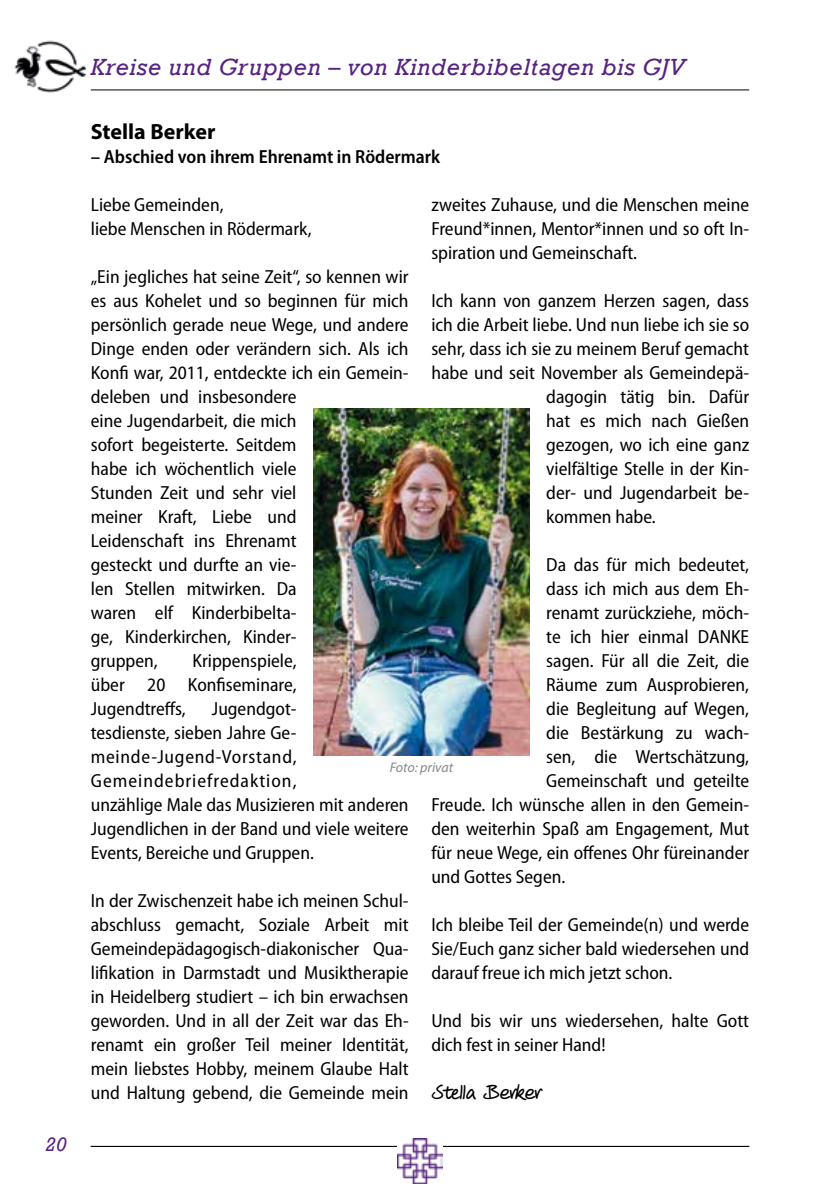
<style>
.page{position:relative;width:840px;height:1191px;background:#fff}
.page>*{position:absolute;margin:0;border:0;box-sizing:border-box;transform-origin:0 0}
.t1{font:italic 24px "Rockwell";letter-spacing:.03em;color:#572381}
.t2{font:700 22px "Myriad Pro";color:#000}
.t3{font:22px "Veneto Handwriting Pro";color:#000}
.t4{font:italic 20px "Rockwell";color:#572381}
.t5{font:semi-condensed 19px/24px "Myriad Pro";color:#000}
.t6{font:600 semi-condensed 19px "Myriad Pro";color:#000}
.t7{font:italic 14px "Myriad Pro";color:#87888a}
</style>
<div class="page">
<hr style="left:91px;top:89px;width:657px;height:1px;background:#000">
<hr style="left:91px;top:1145px;width:657px;height:1px;background:#000">
<img style="left:14px;top:40px;width:71px;height:53px">
<img style="left:397px;top:1138px;width:45px;height:45px">
<img style="left:313px;top:408px;width:216px;height:347px">
<p class="t4" style="left:45px;top:1132px;width:23px">20</p>
<p class="t1" style="left:91px;top:53px;width:596px">Kreise und Gruppen – von Kinderbibeltagen bis GJV</p>
<p class="t2" style="left:91px;top:117px;width:126px">Stella Berker</p>
<p class="t6" style="left:91px;top:144px;width:350px">– Abschied von ihrem Ehrenamt in Rödermark</p>
<p class="t5" style="left:91px;top:192px;width:222px">Liebe Gemeinden,<br>liebe Menschen in Rödermark,</p>
<p class="t5" style="left:91px;top:264px;width:319px">„Ein jegliches hat seine Zeit“, so kennen wir es aus Kohelet und so beginnen für mich persönlich gerade neue Wege, und andere<br>Dinge enden oder verändern sich. Als ich<br>Konfi war, 2011, entdeckte ich ein Gemein&shy;deleben und insbesondere<br>eine Jugendarbeit, die mich<br>sofort begeisterte. Seitdem<br>habe ich wöchentlich viele<br>Stunden Zeit und sehr viel<br>meiner Kraft, Liebe und<br>Leidenschaft ins Ehrenamt<br>gesteckt und durfte an vie-<br>len Stellen mitwirken. Da<br>waren elf Kinderbibelta-<br>ge, Kinderkirchen, Kinder-<br>gruppen,</p>
<p class="t5" style="left:431px;top:192px;width:319px;text-align:justify">zweites Zuhause, und die Menschen meine Freund*innen, Mentor*innen und so oft In&shy;spiration und Gemeinschaft.</p>
<p class="t5" style="left:431px;top:288px;width:319px">Ich kann von ganzem Herzen sagen, dass</p>
<p class="t5" style="left:431px;top:312px;width:319px">ich die Arbeit liebe. Und nun liebe ich sie so</p>
<p class="t5" style="left:431px;top:336px;width:319px">sehr, dass ich sie zu meinem Beruf gemacht</p>
<p class="t5" style="left:431px;top:360px;width:319px">habe und seit November als Gemeindepä-</p>
<p class="t5" style="left:546px;top:384px;width:204px">dagogin tätig bin. Dafür</p>
<p class="t5" style="left:546px;top:408px;width:204px">hat es mich nach Gießen</p>
<p class="t5" style="left:546px;top:432px;width:204px">gezogen, wo ich eine ganz</p>
<p class="t5" style="left:546px;top:456px;width:204px">vielfältige Stelle in der Kin-</p>
<p class="t5" style="left:546px;top:480px;width:204px">der- und Jugendarbeit be-</p>
<p class="t5" style="left:546px;top:504px;width:111px">kommen habe.</p>
<p class="t5" style="left:546px;top:552px;width:204px">Da das für mich bedeutet,</p>
<p class="t5" style="left:546px;top:576px;width:204px">dass ich mich aus dem Eh-</p>
<p class="t5" style="left:546px;top:600px;width:204px">renamt zurückziehe, möch-</p>
<p class="t5" style="left:546px;top:624px;width:204px">te ich hier einmal DANKE</p>
<p class="t5" style="left:546px;top:648px;width:204px">sagen. Für all die Zeit, die</p>
<p class="t5" style="left:546px;top:672px;width:204px">Räume zum Ausprobieren,</p>
<p class="t5" style="left:546px;top:696px;width:204px">die Begleitung auf Wegen,</p>
<p class="t5" style="left:546px;top:720px;width:204px">die Bestärkung zu wach-</p>
<p class="t5" style="left:546px;top:744px;width:204px">sen, die Wertschätzung,</p>
<p class="t5" style="left:546px;top:768px;width:204px">Gemeinschaft und geteilte</p>
<p class="t5" style="left:431px;top:792px;width:319px">Freude. Ich wünsche allen in den Gemein-</p>
<p class="t5" style="left:431px;top:816px;width:319px">den weiterhin Spaß am Engagement, Mut</p>
<p class="t5" style="left:431px;top:840px;width:319px">für neue Wege, ein offenes Ohr füreinander</p>
<p class="t5" style="left:431px;top:864px;width:135px">und Gottes Segen.</p>
<p class="t5" style="left:431px;top:912px;width:319px;text-align:justify">Ich bleibe Teil der Gemeinde(n) und werde Sie/Euch ganz sicher bald wiedersehen und darauf freue ich mich jetzt schon.</p>
<p class="t5" style="left:431px;top:1008px;width:319px">Und bis wir uns wiedersehen, halte Gott dich fest in seiner Hand!</p>
<p class="t3" style="left:431px;top:1080px;width:111px">Stella Berker</p>
<p class="t5" style="left:91px;top:648px;width:207px;text-align:justify;text-indent:102px">Krippenspiele, über 20 Konfiseminare, Jugendtreffs,</p>
<p class="t5" style="left:91px;top:696px;width:319px;text-indent:121px">Jugendgot-<br>tesdienste, sieben Jahre Ge&shy;meinde-Jugend-Vorstand,<br>Gemeindebriefredaktion,<br>unzählige Male das Musizieren mit anderen<br>Jugendlichen in der Band und viele weitere<br>Events, Bereiche und Gruppen.</p>
<p class="t5" style="left:91px;top:888px;width:319px;text-align:justify">In der Zwischenzeit habe ich meinen Schul&shy;abschluss gemacht, Soziale Arbeit mit Gemeindepädagogisch-diakonischer Qua&shy;lifikation in Darmstadt und Musiktherapie in Heidelberg studiert – ich bin erwachsen geworden. Und in all der Zeit war das Eh&shy;renamt ein großer Teil meiner Identität, mein liebstes Hobby, meinem Glaube Halt und Haltung gebend, die Gemeinde mein</p>
<p class="t7" style="left:389px;top:758px;width:65px">Foto: privat</p>
</div>
